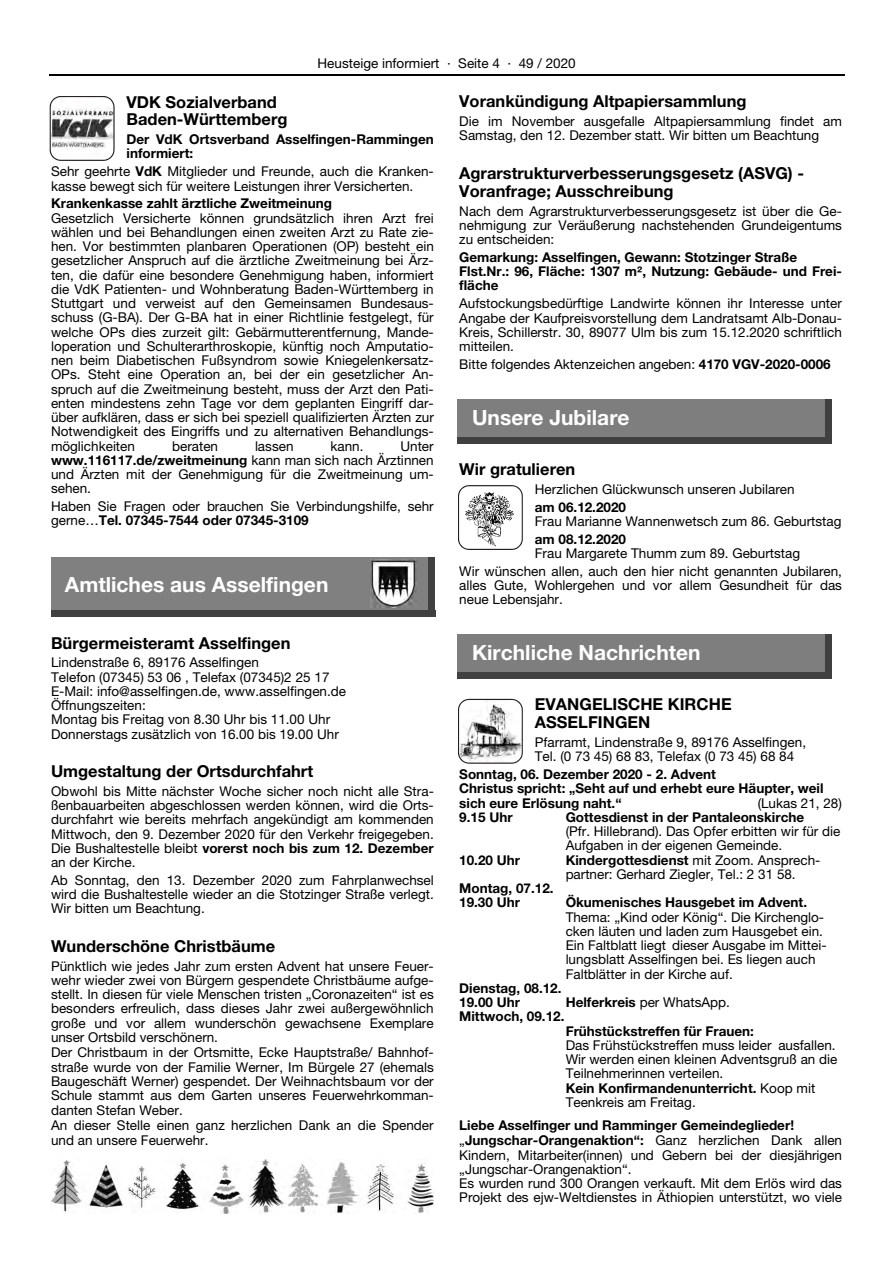
<style>
.page{position:relative;width:893px;height:1263px;background:#fff}
.page>*{position:absolute;margin:0;border:0;box-sizing:border-box;transform-origin:0 0}
.t1{font:700 21px "Helvetica Neue LT Pro";color:#fff}
.t2{font:700 16.5px/17.9px "Helvetica Neue LT Pro";color:#000}
.t3{font:13.5px/14.2px "Helvetica Neue LT Pro";color:#000}
.t4{font:700 13.5px/14.2px "Helvetica Neue LT Pro";color:#000}
.s1{font-weight:700}
.s2{font-weight:400}
</style>
<div class="page">
<hr style="left:49px;top:74px;width:795px;height:1px;background:#000">
<div style="left:51px;top:557px;width:318px;height:54px;background:#808080"></div>
<div style="left:369px;top:557px;width:59px;height:54px;background:#808080"></div>
<div style="left:428px;top:557px;width:7px;height:54px;background:#404040"></div>
<div style="left:51px;top:611px;width:384px;height:6px;background:#404040"></div>
<div style="left:457px;top:399px;width:368px;height:38px;background:#7e7e7e"></div>
<div style="left:457px;top:437px;width:374px;height:7px;background:#404040"></div>
<div style="left:825px;top:399px;width:6px;height:45px;background:#404040"></div>
<div style="left:457px;top:635px;width:368px;height:37px;background:#7e7e7e"></div>
<div style="left:457px;top:672px;width:374px;height:7px;background:#404040"></div>
<div style="left:825px;top:635px;width:6px;height:44px;background:#404040"></div>
<img style="left:370px;top:560px;width:46px;height:48px">
<img style="left:51px;top:1159px;width:382px;height:54px">
<svg style="left:50px;top:96px;width:65px;height:65px"></svg>
<svg style="left:458px;top:485px;width:65px;height:65px"></svg>
<svg style="left:458px;top:699px;width:65px;height:65px"></svg>
<p class="t3" style="left:318px;top:58px;width:260px">Heusteige informiert · Seite 4 · 49 / 2020</p>
<p class="t2" style="left:127px;top:94px;width:162px">VDK Sozialverband<br>Baden-Württemberg</p>
<p class="t4" style="left:127px;top:134px;width:309px">Der VdK Ortsverband Asselfingen-Rammingen informiert:</p>
<p class="t3" style="left:51px;top:166px;width:384px">Sehr geehrte <span class="s1">VdK</span> Mitglieder und Freunde, auch die Kranken&shy;kasse bewegt sich für weitere Leistungen ihrer Versicherten.</p>
<p class="t4" style="left:51px;top:198px;width:282px">Krankenkasse zahlt ärztliche Zweitmeinung</p>
<p class="t3" style="left:51px;top:212px;width:384px;text-align:justify">Gesetzlich Versicherte können grundsätzlich ihren Arzt frei wählen und bei Behandlungen einen zweiten Arzt zu Rate zie&shy;hen. Vor bestimmten planbaren Operationen (OP) besteht ein gesetzlicher Anspruch auf die ärztliche Zweitmeinung bei Ärz&shy;ten, die dafür eine besondere Genehmigung haben, informiert die VdK Patienten- und Wohnberatung Baden-Württemberg in Stuttgart und verweist auf den Gemeinsamen Bundesaus&shy;schuss (G-BA). Der G-BA hat in einer Richtlinie festgelegt, für welche OPs dies zurzeit gilt: Gebärmutterentfernung, Mande&shy;loperation und Schulterarthroskopie, künftig noch Amputatio&shy;nen beim Diabetischen Fußsyndrom sowie Kniegelenkersatz-OPs. Steht eine Operation an, bei der ein gesetzlicher An&shy;spruch auf die Zweitmeinung besteht, muss der Arzt den Pati&shy;enten mindestens zehn Tage vor dem geplanten Eingriff dar&shy;über aufklären, dass er sich bei speziell qualifizierten Ärzten zur Notwendigkeit des Eingriffs und zu alternativen Behandlungs&shy;möglichkeiten</p>
<p class="t3" style="left:51px;top:440px;width:384px;text-align:justify;text-indent:349px">Unter <span class="s1">www.116117.de/zweitmeinung</span> kann man sich nach Ärztinnen und Ärzten mit der Genehmigung für die Zweitmeinung um&shy;sehen.</p>
<p class="t3" style="left:51px;top:501px;width:384px">Haben Sie Fragen oder brauchen Sie Verbindungshilfe, sehr gerne…<span class="s1">Tel. 07345-7544 oder 07345-3109</span></p>
<p class="t3" style="left:172px;top:440px;width:48px">beraten</p>
<p class="t3" style="left:255px;top:440px;width:40px">lassen</p>
<p class="t3" style="left:330px;top:440px;width:35px">kann.</p>
<h1 class="t1" style="left:65px;top:577px;width:265px">Amtliches aus Asselfingen</h1>
<p class="t2" style="left:51px;top:635px;width:241px">Bürgermeisteramt Asselfingen</p>
<p class="t3" style="left:51px;top:657px;width:297px">Lindenstraße 6, 89176 Asselfingen<br>Telefon (07345) 53 06 , Telefax (07345)2 25 17<br>E-Mail: info@asselfingen.de, www.asselfingen.de Öffnungszeiten:<br>Montag bis Freitag von 8.30 Uhr bis 11.00 Uhr Donnerstags zusätzlich von 16.00 bis 19.00 Uhr</p>
<p class="t2" style="left:51px;top:764px;width:264px">Umgestaltung der Ortsdurchfahrt</p>
<p class="t3" style="left:51px;top:785px;width:384px;text-align:justify">Obwohl bis Mitte nächster Woche sicher noch nicht alle Stra&shy;ßenbauarbeiten abgeschlossen werden können, wird die Orts&shy;durchfahrt wie bereits mehrfach angekündigt am kommenden Mittwoch, den 9. Dezember 2020 für den Verkehr freigegeben.<br>Die Bushaltestelle bleibt <span class="s1">vorerst noch bis zum 12. Dezember </span>an der Kirche.</p>
<p class="t3" style="left:51px;top:874px;width:384px;text-align:justify">Ab Sonntag, den 13. Dezember 2020 zum Fahrplanwechsel wird die Bushaltestelle wieder an die Stotzinger Straße verlegt.<br>Wir bitten um Beachtung.</p>
<p class="t2" style="left:51px;top:939px;width:226px">Wunderschöne Christbäume</p>
<p class="t3" style="left:51px;top:960px;width:384px;text-align:justify">Pünktlich wie jedes Jahr zum ersten Advent hat unsere Feuer&shy;wehr wieder zwei von Bürgern gespendete Christbäume aufge&shy;stellt. In diesen für viele Menschen tristen „Coronazeiten“ ist es besonders erfreulich, dass dieses Jahr zwei außergewöhnlich große und vor allem wunderschön gewachsene Exemplare unser Ortsbild verschönern.</p>
<p class="t3" style="left:51px;top:1047px;width:384px;text-align:justify">Der Christbaum in der Ortsmitte, Ecke Hauptstraße/ Bahnhof&shy;straße wurde von der Familie Werner, Im Bürgele 27 (ehemals Baugeschäft Werner) gespendet. Der Weihnachtsbaum vor der Schule stammt aus dem Garten unseres Feuerwehrkomman&shy;danten Stefan Weber.</p>
<p class="t3" style="left:51px;top:1120px;width:384px">An dieser Stelle einen ganz herzlichen Dank an die Spender und an unsere Feuerwehr.</p>
<p class="t2" style="left:459px;top:94px;width:289px">Vorankündigung Altpapiersammlung</p>
<p class="t3" style="left:459px;top:116px;width:384px">Die im November ausgefalle Altpapiersammlung findet am<br>Samstag, den 12. Dezember statt. Wir bitten um Beachtung</p>
<p class="t2" style="left:459px;top:166px;width:346px">Agrarstrukturverbesserungsgesetz (ASVG) -<br>Voranfrage; Ausschreibung</p>
<p class="t3" style="left:459px;top:205px;width:384px;text-align:justify">Nach dem Agrarstrukturverbesserungsgesetz ist über die Ge&shy;nehmigung zur Veräußerung nachstehenden Grundeigentums zu entscheiden:</p>
<p class="t4" style="left:459px;top:251px;width:384px">Gemarkung: Asselfingen, Gewann: Stotzinger Straße<br>Flst.Nr.: 96, Fläche: 1307 m², Nutzung: Gebäude- und Frei&shy;fläche</p>
<p class="t3" style="left:459px;top:298px;width:384px;text-align:justify">Aufstockungsbedürftige Landwirte können ihr Interesse unter Angabe der Kaufpreisvorstellung dem Landratsamt Alb-Donau-Kreis, Schillerstr. 30, 89077 Ulm bis zum 15.12.2020 schriftlich mitteilen.</p>
<p class="t3" style="left:459px;top:358px;width:373px">Bitte folgendes Aktenzeichen angeben: <span class="s1">4170 VGV-2020-0006</span></p>
<h1 class="t1" style="left:472px;top:410px;width:159px">Unsere Jubilare</h1>
<p class="t2" style="left:459px;top:462px;width:118px">Wir gratulieren</p>
<p class="t3" style="left:535px;top:483px;width:261px">Herzlichen Glückwunsch unseren Jubilaren</p>
<p class="t4" style="left:535px;top:501px;width:93px">am 06.12.2020</p>
<p class="t3" style="left:535px;top:515px;width:308px">Frau Marianne Wannenwetsch zum 86. Geburtstag</p>
<p class="t4" style="left:535px;top:533px;width:93px">am 08.12.2020</p>
<p class="t3" style="left:459px;top:546px;width:384px;line-height:17.9px;text-indent:76px">Frau Margarete Thumm zum 89. Geburtstag<br>Wir wünschen allen, auch den hier nicht genannten Jubilaren,</p>
<p class="t3" style="left:459px;top:579px;width:384px">alles Gute, Wohlergehen und vor allem Gesundheit für das neue Lebensjahr.</p>
<h1 class="t1" style="left:472px;top:645px;width:230px">Kirchliche Nachrichten</h1>
<p class="t2" style="left:535px;top:697px;width:198px">EVANGELISCHE KIRCHE<br>ASSELFINGEN</p>
<p class="t3" style="left:535px;top:737px;width:273px">Pfarramt, Lindenstraße 9, 89176 Asselfingen,<br>Tel. (0 73 45) 68 83, Telefax (0 73 45) 68 84</p>
<p class="t4" style="left:459px;top:769px;width:366px">Sonntag, 06. Dezember 2020 - 2. Advent<br>Christus spricht: „Seht auf und erhebt eure Häupter, weil sich eure Erlösung naht.“</p>
<p class="t3" style="left:758px;top:797px;width:86px">(Lukas 21, 28)</p>
<p class="t4" style="left:459px;top:811px;width:55px">9.15 Uhr</p>
<p class="t4" style="left:566px;top:811px;width:240px">Gottesdienst in der Pantaleonskirche</p>
<p class="t3" style="left:566px;top:826px;width:276px">(Pfr. Hillebrand). Das Opfer erbitten wir für die<br>Aufgaben in der eigenen Gemeinde.</p>
<p class="t4" style="left:459px;top:854px;width:62px">10.20 Uhr</p>
<p class="t3" style="left:566px;top:854px;width:256px"><span class="s1">Kindergottesdienst</span> mit Zoom. Ansprech&shy;partner: Gerhard Ziegler, Tel.: 2 31 58.</p>
<p class="t4" style="left:459px;top:882px;width:96px">Montag, 07.12.<br>19.30 Uhr</p>
<p class="t4" style="left:566px;top:897px;width:243px">Ökumenisches Hausgebet im Advent.</p>
<p class="t3" style="left:566px;top:911px;width:262px">Thema: „Kind oder König“. Die Kirchenglo&shy;cken läuten und laden zum Hausgebet ein.<br>Ein Faltblatt liegt dieser Ausgabe im Mittei&shy;lungsblatt Asselfingen bei. Es liegen auch Faltblätter in der Kirche auf.</p>
<p class="t4" style="left:459px;top:982px;width:104px">Dienstag, 08.12.<br>19.00 Uhr</p>
<p class="t3" style="left:566px;top:997px;width:166px"><span class="s1">Helferkreis</span> per WhatsApp.</p>
<p class="t4" style="left:459px;top:1011px;width:107px">Mittwoch, 09.12.</p>
<p class="t4" style="left:566px;top:1025px;width:190px">Frühstückstreffen für Frauen:</p>
<p class="t3" style="left:566px;top:1039px;width:273px">Das Frühstückstreffen muss leider ausfallen.<br>Wir werden einen kleinen Adventsgruß an die Teilnehmerinnen verteilen.<br><span class="s1">Kein Konfirmandenunterricht.</span> Koop mit Teenkreis am Freitag.</p>
<p class="t4" style="left:459px;top:1118px;width:384px;line-height:15.9px">Liebe Asselfinger und Ramminger Gemeindeglieder! <span class="s2">„</span>Jungschar-Orangenaktion“: <span class="s2">Ganz herzlichen Dank allen</span></p>
<p class="t3" style="left:459px;top:1149px;width:384px">Kindern, Mitarbeiter(innen) und Gebern bei der diesjährigen „Jungschar-Orangenaktion“.<br>Es wurden rund 300 Orangen verkauft. Mit dem Erlös wird das Projekt des ejw-Weltdienstes in Äthiopien unterstützt, wo viele</p>
</div>
